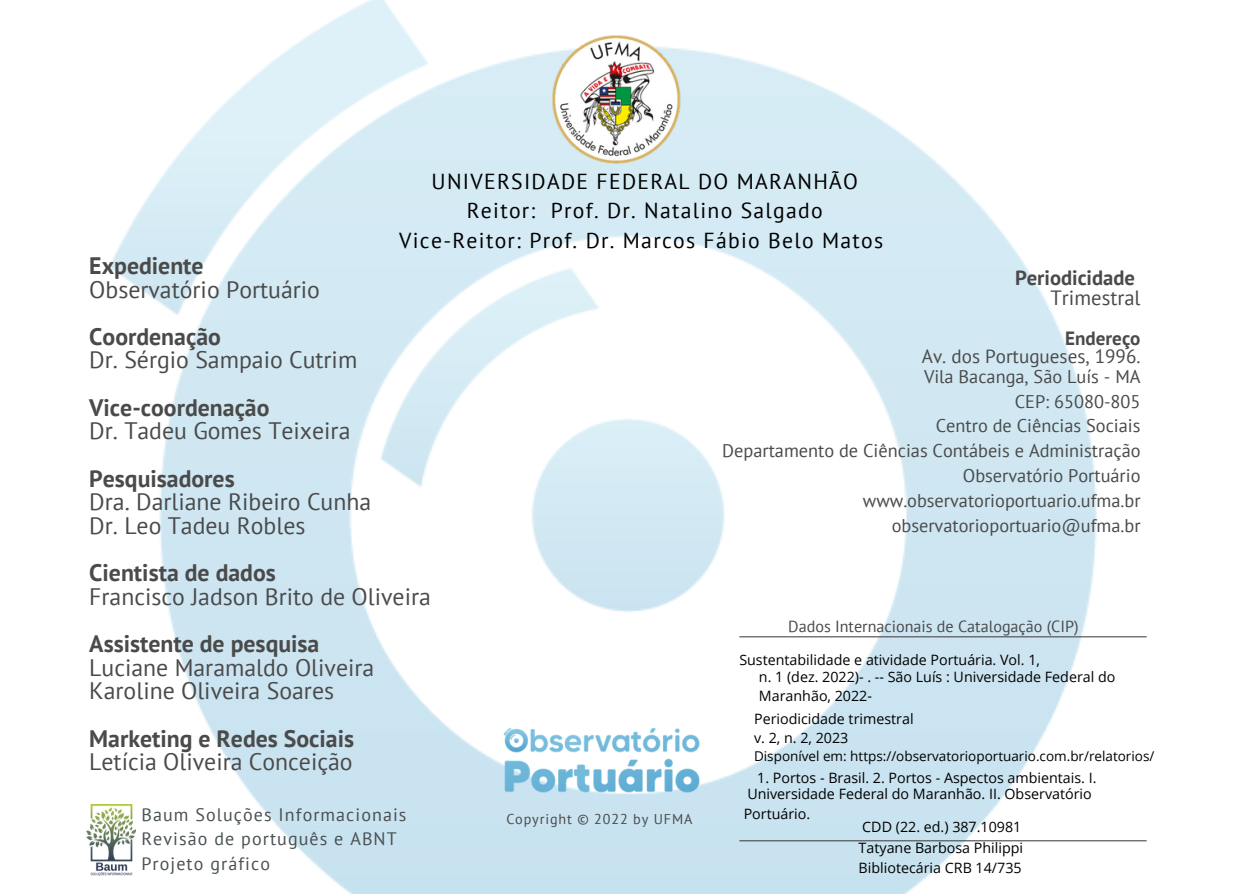
<style>
.page{position:relative;width:1233px;height:894px;background:#fff}
.page>*{position:absolute;margin:0;border:0;box-sizing:border-box;transform-origin:0 0}
.t1{font:23.85px "PT Sans";color:#4a4a4a}
.t2{font:700 23.85px "PT Sans";color:#4a4a4a}
.t3{font:21.75px "PT Sans";letter-spacing:.06em;color:#000}
.t4{font:700 20.55px "PT Sans";color:#4a4a4a}
.t5{font:20.55px "PT Sans";color:#4a4a4a}
.t6{font:19.05px "PT Sans";color:#4a4a4a}
.t7{font:700 19.05px "PT Sans";color:#4a4a4a}
.t8{font:18.3px "PT Sans";color:#4a4a4a}
.t9{font:18px "PT Sans";letter-spacing:.06em;color:#495052}
.t10{font:16.05px "PT Sans";color:#4a4a4a}
.t11{font:14.25px/19.5px "Open Sans";color:#000}
.t12{font:14.25px "PT Sans";letter-spacing:.06em;color:#4a4a4a}
.t13{font:13.5px "Open Sans";color:#000}
</style>
<div class="page">
<img style="left:90px;top:0;width:1057px;height:893px">
<img style="left:552px;top:35px;width:129px;height:129px">
<img style="left:479px;top:715px;width:245px;height:89px">
<hr style="left:739px;top:636px;width:408px;height:1px;background:#4a4a4a">
<hr style="left:739px;top:840px;width:408px;height:1px;background:#4a4a4a">
<img style="left:86px;top:804px;width:50px;height:70px">
<p class="t3" style="left:432px;top:167px;width:428px">UNIVERSIDADE FEDERAL DO MARANHÃO</p>
<p class="t3" style="left:467px;top:196px;width:358px">Reitor: Prof. Dr. Natalino Salgado</p>
<p class="t3" style="left:399px;top:225px;width:486px">Vice-Reitor: Prof. Dr. Marcos Fábio Belo Matos</p>
<p class="t2" style="left:89px;top:249px;width:116px">Expediente</p>
<p class="t1" style="left:89px;top:273px;width:232px">Observatório Portuário</p>
<p class="t2" style="left:89px;top:320px;width:133px">Coordenação</p>
<p class="t1" style="left:89px;top:344px;width:270px">Dr. Sérgio Sampaio Cutrim</p>
<p class="t2" style="left:89px;top:391px;width:182px">Vice-coordenação</p>
<p class="t1" style="left:89px;top:415px;width:263px">Dr. Tadeu Gomes Teixeira</p>
<p class="t2" style="left:89px;top:462px;width:147px">Pesquisadores</p>
<p class="t1" style="left:89px;top:486px;width:283px">Dra. Darliane Ribeiro Cunha</p>
<p class="t1" style="left:89px;top:509px;width:218px">Dr. Leo Tadeu Robles</p>
<p class="t2" style="left:89px;top:556px;width:188px">Cientista de dados</p>
<p class="t1" style="left:89px;top:580px;width:343px">Francisco Jadson Brito de Oliveira</p>
<p class="t2" style="left:89px;top:627px;width:232px">Assistente de pesquisa</p>
<p class="t1" style="left:89px;top:651px;width:287px">Luciane Maramaldo Oliveira</p>
<p class="t1" style="left:89px;top:675px;width:246px">Karoline Oliveira Soares</p>
<p class="t2" style="left:89px;top:722px;width:266px">Marketing e Redes Sociais</p>
<p class="t1" style="left:89px;top:745px;width:265px">Letícia Oliveira Conceição</p>
<p class="t9" style="left:141px;top:801px;width:267px">Baum Soluções Informacionais</p>
<p class="t9" style="left:141px;top:826px;width:257px">Revisão de português e ABNT</p>
<p class="t9" style="left:141px;top:851px;width:130px">Projeto gráfico</p>
<p class="t4" style="left:1015px;top:264px;width:122px">Periodicidade</p>
<p class="t5" style="left:1051px;top:284px;width:92px">Trimestral</p>
<p class="t7" style="left:1065px;top:325px;width:77px">Endereço</p>
<p class="t6" style="left:922px;top:343px;width:220px">Av. dos Portugueses, 1996.</p>
<p class="t8" style="left:924px;top:364px;width:218px">Vila Bacanga, São Luís - MA</p>
<p class="t8" style="left:1015px;top:389px;width:127px">CEP: 65080-805</p>
<p class="t8" style="left:936px;top:413px;width:206px">Centro de Ciências Sociais</p>
<p class="t8" style="left:722px;top:438px;width:420px">Departamento de Ciências Contábeis e Administração</p>
<p class="t8" style="left:963px;top:463px;width:179px">Observatório Portuário</p>
<p class="t8" style="left:863px;top:488px;width:279px">www.observatorioportuario.ufma.br</p>
<p class="t8" style="left:892px;top:512px;width:250px">observatorioportuario@ufma.br</p>
<p class="t12" style="left:506px;top:809px;width:188px">Copyright © 2022 by UFMA</p>
<p class="t10" style="left:788px;top:616px;width:292px">Dados Internacionais de Catalogação (CIP)</p>
<p class="t11" style="left:739px;top:649px;width:302px">Sustentabilidade e atividade Portuária. Vol. 1,</p>
<p class="t11" style="left:759px;top:666px;width:358px">n. 1 (dez. 2022)- . -- São Luís : Universidade Federal do<br>Maranhão, 2022-</p>
<p class="t11" style="left:754px;top:708px;width:161px">Periodicidade trimestral</p>
<p class="t11" style="left:754px;top:727px;width:96px">v. 2, n. 2, 2023</p>
<p class="t13" style="left:754px;top:746px;width:402px">Disponível em: https://observatorioportuario.com.br/relatorios/</p>
<p class="t11" style="left:757px;top:767px;width:341px">1. Portos - Brasil. 2. Portos - Aspectos ambientais. I.</p>
<p class="t11" style="left:744px;top:783px;width:350px">Universidade Federal do Maranhão. II. Observatório<br>Portuário.</p>
<p class="t11" style="left:862px;top:816px;width:161px">CDD (22. ed.) 387.10981</p>
<p class="t11" style="left:859px;top:837px;width:166px">Tatyane Barbosa Philippi</p>
<p class="t11" style="left:859px;top:857px;width:165px">Bibliotecária CRB 14/735</p>
</div>
